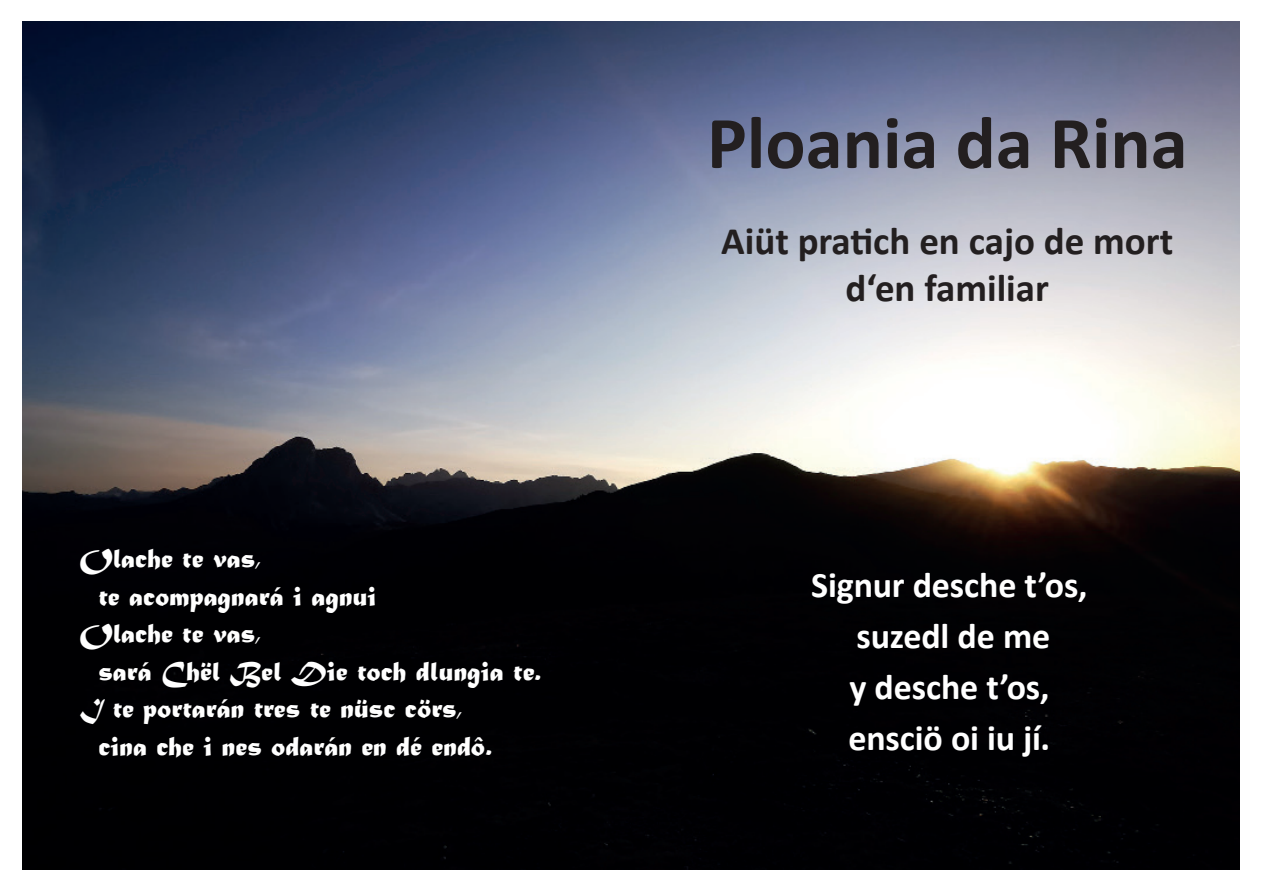
<style>
.page{position:relative;width:1263px;height:893px;background:#fff}
.page>*{position:absolute;margin:0;border:0;box-sizing:border-box;transform-origin:0 0}
.t1{font:700 75px "Calibri";color:#231f20}
.t2{font:700 39px/46.8px "Calibri";color:#231f20;text-align:center}
.t3{font:700 36px/51px "Calibri";letter-spacing:-.005em;color:#fff;text-align:center}
.t4{font:28.5px "Matura MT Script Capitals";color:#fff}
</style>
<div class="page">
<img style="left:22px;top:21px;width:1217px;height:849px">
<p class="t4" style="left:80px;top:541px;width:183px">Olache te vas,</p>
<p class="t4" style="left:98px;top:578px;width:279px">te acompagnará i agnui</p>
<p class="t4" style="left:80px;top:616px;width:183px">Olache te vas,</p>
<p class="t4" style="left:98px;top:653px;width:444px">sará Chël Bel Die toch dlungia te.</p>
<p class="t4" style="left:80px;top:691px;width:384px">I te portarán tres te nüsc cörs,</p>
<p class="t4" style="left:98px;top:729px;width:395px">cina che i nes odarán en dé endô.</p>
<h1 class="t1" style="left:707px;top:90px;width:482px">Ploania da Rina</h1>
<h2 class="t2" style="left:721px;top:217px;width:454px">Aiüt pratich en cajo de mort d‘en familiar</h2>
<p class="t3" style="left:811px;top:559px;width:278px">Signur desche t’os, suzedl de me<br>y desche t’os, ensciö oi iu jí.</p>
</div>
